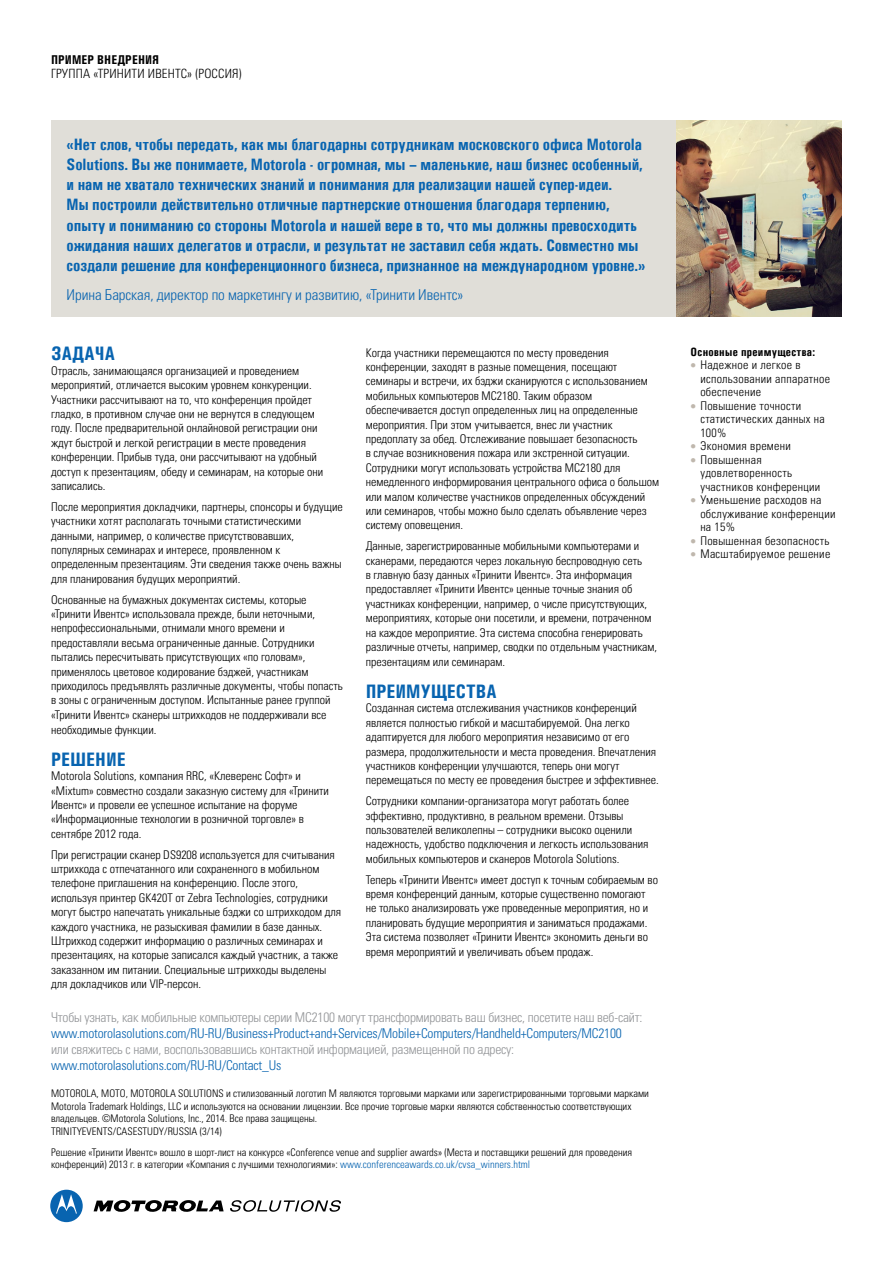
<style>
.page{position:relative;width:893px;height:1263px;background:#fff}
.page>*{position:absolute;margin:0;border:0;box-sizing:border-box;transform-origin:0 0}
.t1{font:700 19.5px "Univers Condensed";color:#0864b0}
.t2{font:700 16.5px/20.2px "Univers Condensed";letter-spacing:-.005em;color:#0864b0}
.t3{font:15px "Univers LTCYR 47 Light Cond";letter-spacing:-.005em;color:#0864b0}
.t4{font:13.5px "Univers LTCYR 47 Light Cond";letter-spacing:-.015em;color:#939598}
.t5{font:300 condensed 13.5px "Univers LT Std";letter-spacing:-.015em;color:#0864b0}
.t6{font:12.75px "Univers LTCYR 47 Light Cond";letter-spacing:.015em;color:#000}
.t7{font:700 12.75px "Univers Condensed";letter-spacing:.01em;color:#000}
.t8{font:12px/14.4px "Univers LTCYR 47 Light Cond";color:#000}
.t9{font:12px/13.5px "Univers LTCYR 47 Light Cond";letter-spacing:.025em;color:#000}
.t10{font:700 12px "Univers Condensed";letter-spacing:.025em;color:#000}
.t11{font:10.5px/12.6px "Univers LTCYR 47 Light Cond";color:#000}
.s1{color:#0864b0}
.s2{color:#bfb7ad}
</style>
<div class="page">
<svg style="left:94px;top:1200px;width:130px;height:12px"></svg>
<svg style="left:50px;top:1190px;width:33px;height:32px"></svg>
<svg style="left:230px;top:1200px;width:111px;height:12px"></svg>
<div style="left:51px;top:120px;width:625px;height:197px;background:#e0ded8"></div>
<img style="left:676px;top:120px;width:166px;height:197px">
<p class="t7" style="left:51px;top:52px;width:109px">ПРИМЕР ВНЕДРЕНИЯ</p>
<p class="t6" style="left:51px;top:64px;width:192px">ГРУППА «ТРИНИТИ ИВЕНТС» (РОССИЯ)</p>
<p class="t2" style="left:67px;top:134px;width:580px">«Нет слов, чтобы передать, как мы благодарны сотрудникам московского офиса Motorola Solutions. Вы же понимаете, Motorola - огромная, мы – маленькие, наш бизнес особенный, и нам не хватало технических знаний и понимания для реализации нашей супер-идеи.<br>Мы построили действительно отличные партнерские отношения благодаря терпению, опыту и пониманию со стороны Motorola и нашей вере в то, что мы должны превосходить ожидания наших делегатов и отрасли, и результат не заставил себя ждать. Совместно мы создали решение для конференционного бизнеса, признанное на международном уровне.»</p>
<p class="t3" style="left:67px;top:284px;width:398px">Ирина Барская, директор по маркетингу и развитию, «Тринити Ивентс»</p>
<h1 class="t1" style="left:51px;top:342px;width:66px">ЗАДАЧА</h1>
<p class="t8" style="left:51px;top:363px;width:274px">Отрасль, занимающаяся организацией и проведением мероприятий, отличается высоким уровнем конкуренции.<br>Участники рассчитывают на то, что конференция пройдет гладко, в противном случае они не вернутся в следующем году. После предварительной онлайновой регистрации они ждут быстрой и легкой регистрации в месте проведения конференции. Прибыв туда, они рассчитывают на удобный доступ к презентациям, обеду и семинарам, на которые они записались.</p>
<p class="t8" style="left:51px;top:499px;width:293px">После мероприятия докладчики, партнеры, спонсоры и будущие участники хотят располагать точными статистическими данными, например, о количестве присутствовавших, популярных семинарах и интересе, проявленном к определенным презентациям. Эти сведения также очень важны для планирования будущих мероприятий.</p>
<p class="t8" style="left:51px;top:591px;width:293px">Основанные на бумажных документах системы, которые «Тринити Ивентс» использовала прежде, были неточными, непрофессиональными, отнимали много времени и предоставляли весьма ограниченные данные. Сотрудники пытались пересчитывать присутствующих «по головам», применялось цветовое кодирование бэджей, участникам приходилось предъявлять различные документы, чтобы попасть в зоны с ограниченным доступом. Испытанные ранее группой «Тринити Ивентс» сканеры штрихкодов не поддерживали все необходимые функции.</p>
<h1 class="t1" style="left:51px;top:747px;width:76px">РЕШЕНИЕ</h1>
<p class="t8" style="left:51px;top:768px;width:279px">Motorola Solutions, компания RRC, «Клеверенс Софт» и «Mixtum» совместно создали заказную систему для «Тринити Ивентс» и провели ее успешное испытание на форуме «Информационные технологии в розничной торговле» в сентябре 2012 года.</p>
<p class="t8" style="left:51px;top:846px;width:292px">При регистрации сканер DS9208 используется для считывания штрихкода с отпечатанного или сохраненного в мобильном телефоне приглашения на конференцию. После этого, используя принтер GK420T от Zebra Technologies, сотрудники могут быстро напечатать уникальные бэджи со штрихкодом для каждого участника, не разыскивая фамилии в базе данных.<br>Штрихкод содержит информацию о различных семинарах и презентациях, на которые записался каждый участник, а также заказанном им питании. Специальные штрихкоды выделены для докладчиков или VIP-персон.</p>
<p class="t8" style="left:366px;top:344px;width:295px">Когда участники перемещаются по месту проведения конференции, заходят в разные помещения, посещают семинары и встречи, их бэджи сканируются с использованием мобильных компьютеров MC2180. Таким образом обеспечивается доступ определенных лиц на определенные мероприятия. При этом учитывается, внес ли участник предоплату за обед. Отслеживание повышает безопасность<br>в случае возникновения пожара или экстренной ситуации.<br>Сотрудники могут использовать устройства MC2180 для немедленного информирования центрального офиса о большом или малом количестве участников определенных обсуждений или семинаров, чтобы можно было сделать объявление через систему оповещения.</p>
<p class="t8" style="left:366px;top:538px;width:293px">Данные, зарегистрированные мобильными компьютерами и сканерами, передаются через локальную беспроводную сеть<br>в главную базу данных «Тринити Ивентс». Эта информация предоставляет «Тринити Ивентс» ценные точные знания об участниках конференции, например, о числе присутствующих, мероприятиях, которые они посетили, и времени, потраченном на каждое мероприятие. Эта система способна генерировать различные отчеты, например, сводки по отдельным участникам, презентациям или семинарам.</p>
<h1 class="t1" style="left:366px;top:679px;width:133px">ПРЕИМУЩЕСТВА</h1>
<p class="t8" style="left:366px;top:700px;width:295px">Созданная система отслеживания участников конференций является полностью гибкой и масштабируемой. Она легко адаптируется для любого мероприятия независимо от его размера, продолжительности и места проведения. Впечатления участников конференции улучшаются, теперь они могут перемещаться по месту ее проведения быстрее и эффективнее.</p>
<p class="t8" style="left:366px;top:793px;width:284px">Сотрудники компании-организатора могут работать более эффективно, продуктивно, в реальном времени. Отзывы пользователей великолепны – сотрудники высоко оценили надежность, удобство подключения и легкость использования мобильных компьютеров и сканеров Motorola Solutions.</p>
<p class="t8" style="left:366px;top:871px;width:294px">Теперь «Тринити Ивентс» имеет доступ к точным собираемым во время конференций данным, которые существенно помогают не только анализировать уже проведенные мероприятия, но и планировать будущие мероприятия и заниматься продажами.<br>Эта система позволяет «Тринити Ивентс» экономить деньги во время мероприятий и увеличивать объем продаж.</p>
<p class="t4" style="left:51px;top:1008px;width:593px">Чтобы узнать, как мобильные компьютеры серии MC2100 могут трансформировать ваш бизнес, посетите наш веб-сайт:</p>
<p class="t5" style="left:51px;top:1025px;width:572px">www.motorolasolutions.com/RU-RU/Business+Product+and+Services/Mobile+Computers/Handheld+Computers/MC2100</p>
<p class="t4" style="left:51px;top:1040px;width:465px">или свяжитесь с нами, воспользовавшись контактной информацией, размещенной по адресу:</p>
<p class="t5" style="left:51px;top:1057px;width:232px">www.motorolasolutions.com/RU-RU/Contact_Us</p>
<p class="t11" style="left:51px;top:1086px;width:599px">MOTOROLA, MOTO, MOTOROLA SOLUTIONS и стилизованный логотип M являются торговыми марками или зарегистрированными торговыми марками Motorola Trademark Holdings, LLC и используются на основании лицензии. Все прочие торговые марки являются собственностью соответствующих владельцев. ©Motorola Solutions, Inc., 2014. Все права защищены.<br>TRINITYEVENTS/CASESTUDY/RUSSIA (3/14)</p>
<p class="t11" style="left:51px;top:1145px;width:583px">Решение «Тринити Ивентс» вошло в шорт-лист на конкурсе «Conference venue and supplier awards» (Места и поставщики решений для проведения конференций) 2013 г. в категории «Компания с лучшими технологиями»: <span class="s1">www.conferenceawards.co.uk/cvsa_winners.html</span></p>
<p class="t10" style="left:691px;top:344px;width:126px">Основные преимущества:</p>
<p class="t9" style="left:700px;top:358px;width:131px;text-indent:-10px"><span class="s2">●</span> Надежное и легкое в использовании аппаратное обеспечение</p>
<p class="t9" style="left:700px;top:398px;width:126px;text-indent:-10px"><span class="s2">●</span> Повышение точности статистических данных на<br>100%</p>
<p class="t9" style="left:691px;top:439px;width:102px"><span class="s2">●</span> Экономия времени</p>
<p class="t9" style="left:700px;top:452px;width:122px;text-indent:-10px"><span class="s2">●</span> Повышенная удовлетворенность участников конференции</p>
<p class="t9" style="left:700px;top:493px;width:137px;text-indent:-10px"><span class="s2">●</span> Уменьшение расходов на обслуживание конференции на 15%</p>
<p class="t9" style="left:691px;top:533px;width:140px"><span class="s2">●</span> Повышенная безопасность</p>
<p class="t9" style="left:691px;top:547px;width:141px"><span class="s2">●</span> Масштабируемое решение</p>
</div>
